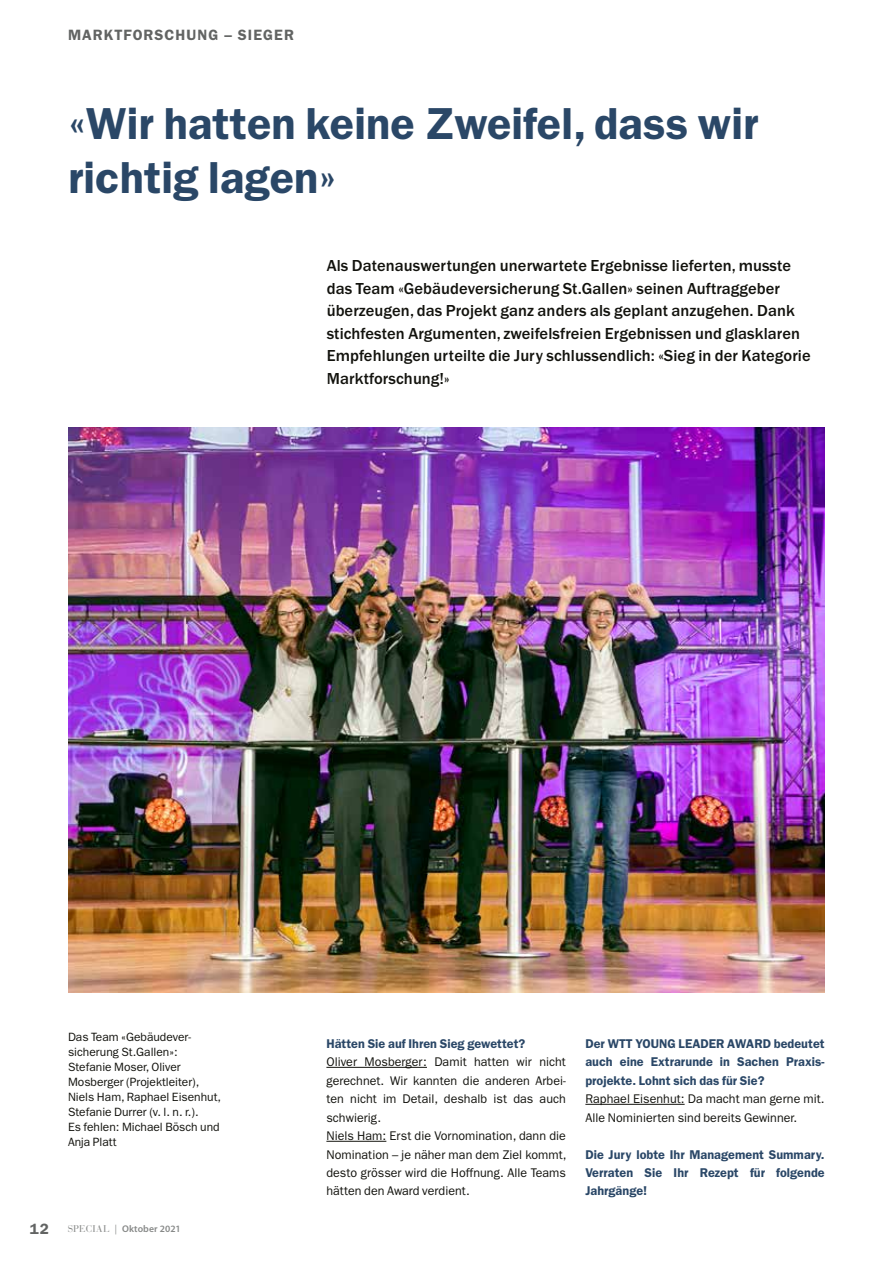
<style>
.page{position:relative;width:893px;height:1263px;background:#fff}
.page>*{position:absolute;margin:0;border:0;box-sizing:border-box;transform-origin:0 0}
.t1{font:600 45px/54px "Franklin Gothic LT";letter-spacing:.005em;color:#2a4767}
.t2{font:500 16.5px/22.5px "Franklin Gothic LT";letter-spacing:.005em;color:#12120d}
.t3{font:600 15px "Franklin Gothic LT";letter-spacing:.07em;color:#626463}
.t4{font:600 12.75px/18.5px "Franklin Gothic LT";letter-spacing:.005em;color:#2a4767;text-align:justify}
.t5{font:12.6px/18.5px "Franklin Gothic LT";letter-spacing:.005em;color:#12120d}
.t6{font:12px/15px "Franklin Gothic LT";color:#12120d}
.t7{font:600 9.75px "Myriad Pro";letter-spacing:.01em;color:#878988}
.s1{font-family:"Bauer Bodoni";font-weight:400}
</style>
<div class="page">
<hr style="left:326px;top:1067px;width:101px;height:1px;background:#12120d">
<hr style="left:326px;top:1141px;width:60px;height:1px;background:#12120d">
<hr style="left:585px;top:1104px;width:100px;height:1px;background:#12120d">
<img style="left:68px;top:427px;width:757px;height:565px">
<p class="t3" style="left:68px;top:26px;width:227px">MARKTFORSCHUNG – SIEGER</p>
<h1 class="t1" style="left:68px;top:97px;width:692px">«Wir hatten keine Zweifel, dass wir richtig lagen»</h1>
<p class="t2" style="left:327px;top:255px;width:485px">Als Datenauswertungen unerwartete Ergebnisse lieferten, musste das Team «Gebäudeversicherung St.Gallen» seinen Auftraggeber überzeugen, das Projekt ganz anders als geplant anzugehen. Dank stichfesten Argumenten, zweifelsfreien Ergebnissen und glasklaren Empfehlungen urteilte die Jury schlussendlich: «Sieg in der Kategorie Marktforschung!»</p>
<p class="t6" style="left:68px;top:1030px;width:155px">Das Team «Gebäudever&shy;sicherung St.Gallen»:<br>Stefanie Moser, Oliver<br>Mosberger (Projektleiter),<br>Niels Ham, Raphael Eisenhut,<br>Stefanie Durrer (v. l. n. r.).<br>Es fehlen: Michael Bösch und<br>Anja Platt</p>
<p class="t3" style="left:30px;top:1220px;width:21px">12</p>
<p class="t7" style="left:68px;top:1223px;width:115px"><span class="s1">SPECIAL |</span> Oktober 2021</p>
<p class="t4" style="left:326px;top:1034px;width:200px">Hätten Sie auf Ihren Sieg gewettet?</p>
<p class="t5" style="left:326px;top:1053px;width:242px">Oliver Mosberger: Damit hatten wir nicht gerechnet. Wir kannten die anderen Arbei&shy;ten nicht im Detail, deshalb ist das auch schwierig.<br>Niels Ham: Erst die Vornomination, dann die Nomination – je näher man dem Ziel kommt, desto grösser wird die Hoffnung. Alle Teams hätten den Award verdient.</p>
<p class="t4" style="left:585px;top:1034px;width:241px">Der WTT YOUNG LEADER AWARD bedeutet auch eine Extrarunde in Sachen Praxis&shy;projekte. Lohnt sich das für Sie?</p>
<p class="t5" style="left:585px;top:1090px;width:241px">Raphael Eisenhut: Da macht man gerne mit.<br>Alle Nominierten sind bereits Gewinner.</p>
<p class="t4" style="left:585px;top:1145px;width:241px">Die Jury lobte Ihr Management Summary.<br>Verraten Sie Ihr Rezept für folgende Jahrgänge!</p>
</div>
